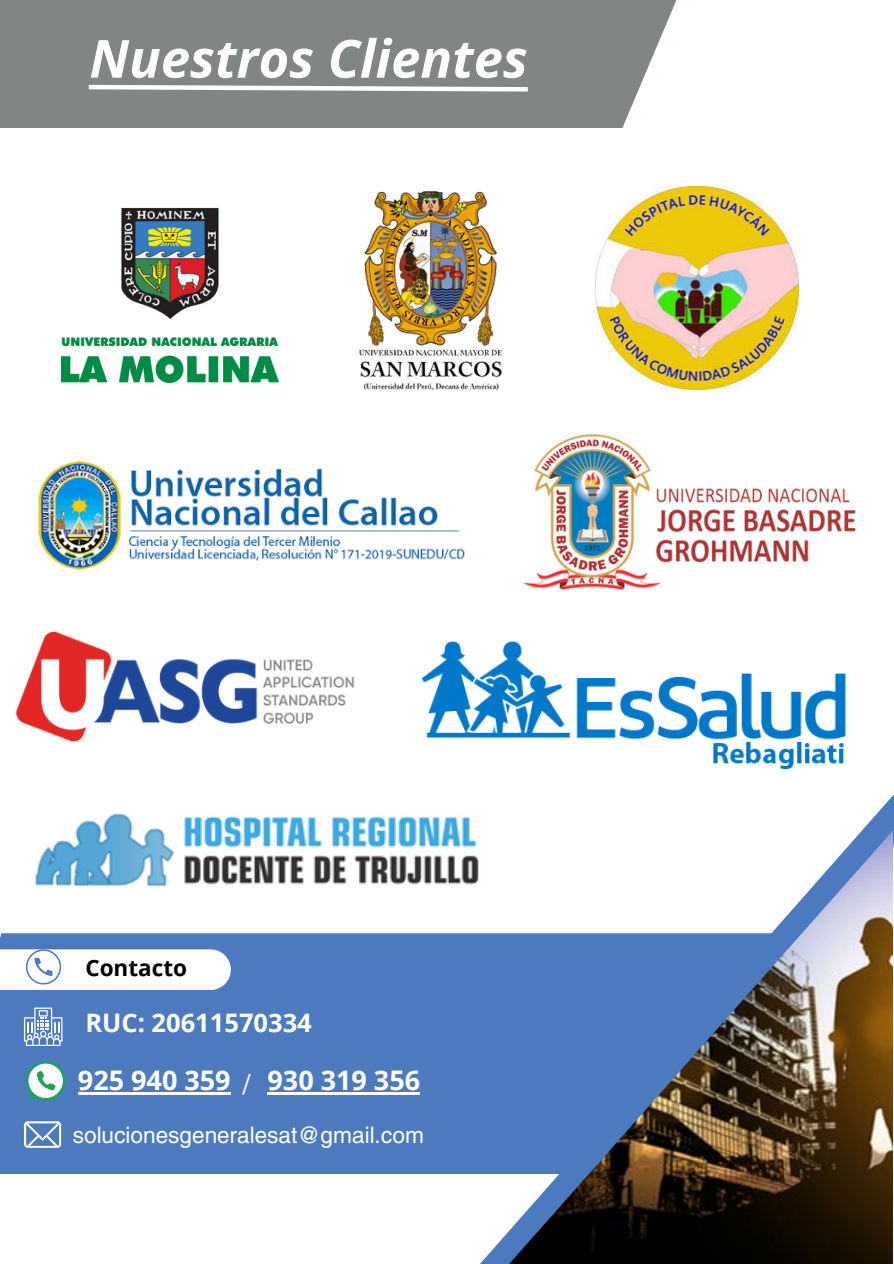
<style>
.page{position:relative;width:894px;height:1264px;background:#fff}
.page>*{position:absolute;margin:0;border:0;box-sizing:border-box;transform-origin:0 0}
.t1{font:italic 700 52.5px "Open Sans";color:#fff}
.t2{font:700 27px "Open Sans";color:#fff}
.t3{font:27px "Helios";color:#fff}
.t4{font:700 25.5px "Open Sans";color:#fff}
.t5{font:22.5px "Helios";color:#fff}
.t6{font:700 22.5px "Open Sans";color:#000}
</style>
<div class="page">
<div style="left:0;top:0;width:677px;height:128px;background:#818584"></div>
<svg style="left:84px;top:83px;width:448px;height:11px"></svg>
<div style="left:0;top:933px;width:465px;height:241px;background:#4d7abe"></div>
<svg style="left:465px;top:795px;width:428px;height:468px"></svg>
<img style="left:501px;top:830px;width:390px;height:433px">
<img style="left:61px;top:207px;width:217px;height:177px">
<img style="left:359px;top:191px;width:144px;height:200px">
<img style="left:595px;top:187px;width:202px;height:202px">
<img style="left:39px;top:462px;width:426px;height:108px">
<img style="left:523px;top:434px;width:331px;height:156px">
<img style="left:15px;top:631px;width:339px;height:111px">
<img style="left:35px;top:795px;width:451px;height:119px">
<img style="left:421px;top:641px;width:425px;height:129px">
<svg style="left:0;top:949px;width:231px;height:41px"></svg>
<svg style="left:24px;top:1121px;width:37px;height:26px"></svg>
<svg style="left:24px;top:1007px;width:38px;height:38px"></svg>
<hr style="left:78px;top:1091px;width:153px;height:3px;background:#fff">
<hr style="left:267px;top:1091px;width:153px;height:3px;background:#fff">
<svg style="left:26px;top:1061px;width:39px;height:39px"></svg>
<h1 class="t1" style="left:89px;top:22px;width:440px">Nuestros Clientes</h1>
<p class="t6" style="left:85px;top:951px;width:103px">Contacto</p>
<h4 class="t4" style="left:85px;top:1004px;width:228px">RUC: 20611570334</h4>
<p class="t2" style="left:78px;top:1060px;width:154px">925 940 359</p>
<h2 class="t5" style="left:73px;top:1120px;width:352px">solucionesgeneralesat@gmail.com</h2>
<p class="t3" style="left:243px;top:1067px;width:9px">/</p>
<h3 class="t2" style="left:267px;top:1060px;width:154px">930 319 356</h3>
</div>
